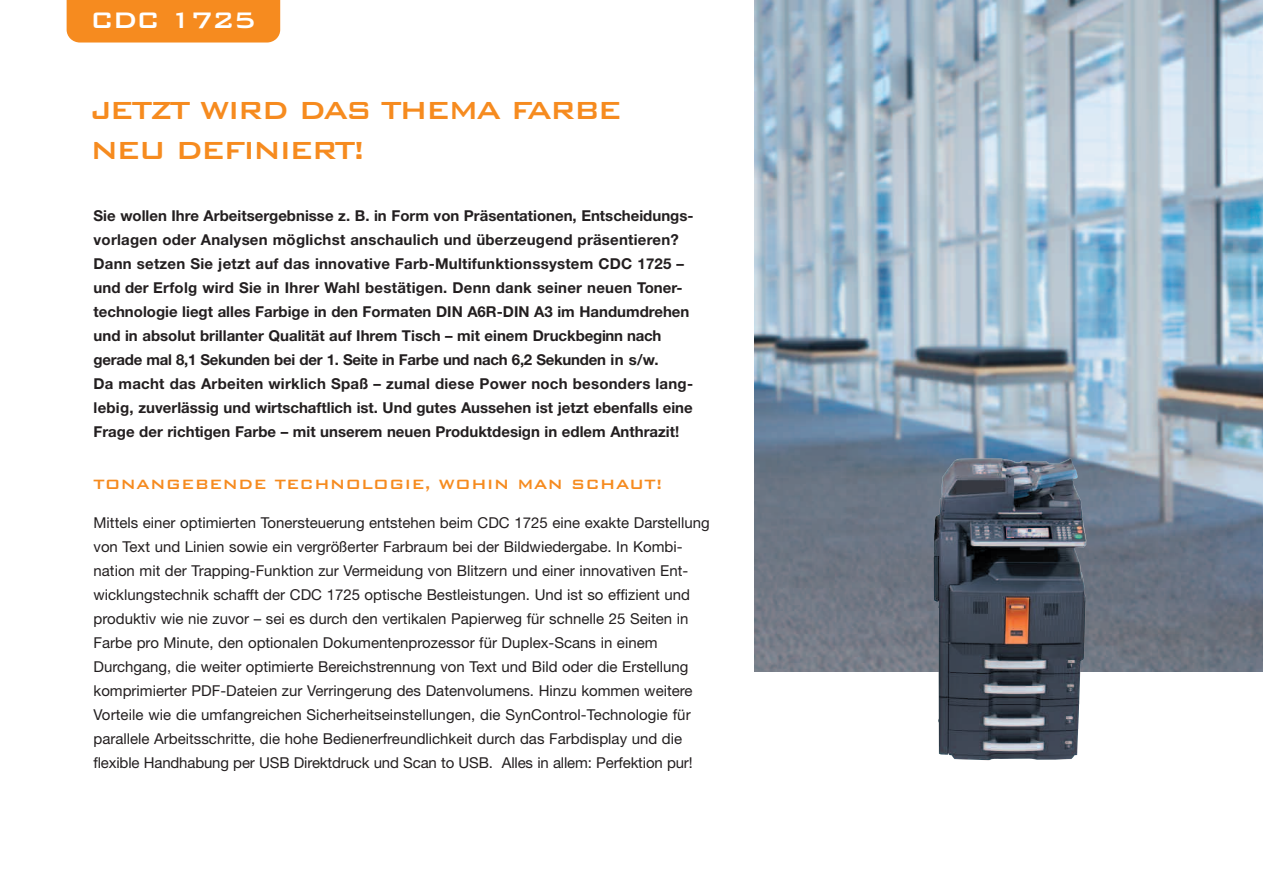
<style>
.page{position:relative;width:1263px;height:893px;background:#fff}
.page>*{position:absolute;margin:0;border:0;box-sizing:border-box;transform-origin:0 0}
.t1{font:500 33px/39.6px "Bank Gothic BT";letter-spacing:-.08em;color:#f68b1f}
.t2{font:500 30px "Bank Gothic BT";letter-spacing:-.06em;color:#fff}
.t3{font:500 18px "Bank Gothic BT";color:#f68b1f}
.t4{font:15px/24px "Helvetica Neue LT";color:#231f20}
.t5{font:700 15px/24px "Helvetica Neue LT";color:#231f20}
</style>
<div class="page">
<img style="left:755px;top:0;width:508px;height:672px">
<div style="left:67px;top:0;width:213px;height:43px;background:#f68b1f"></div>
<img style="left:933px;top:458px;width:153px;height:302px">
<h2 class="t2" style="left:90px;top:0;width:167px">CDC 1725</h2>
<h1 class="t1" style="left:90px;top:88px;width:534px">JETZT WIRD DAS THEMA FARBE<br>NEU DEFINIERT!</h1>
<p class="t5" style="left:94px;top:205px;width:601px">Sie wollen Ihre Arbeitsergebnisse z. B. in Form von Präsentationen, Entscheidungs&shy;vorlagen oder Analysen möglichst anschaulich und überzeugend präsentieren?<br>Dann setzen Sie jetzt auf das innovative Farb-Multifunktionssystem CDC 1725 – und der Erfolg wird Sie in Ihrer Wahl bestätigen. Denn dank seiner neuen Toner&shy;technologie liegt alles Farbige in den Formaten DIN A6R-DIN A3 im Handumdrehen und in absolut brillanter Qualität auf Ihrem Tisch – mit einem Druckbeginn nach gerade mal 8,1 Sekunden bei der 1. Seite in Farbe und nach 6,2 Sekunden in s/w.<br>Da macht das Arbeiten wirklich Spaß – zumal diese Power noch besonders lang&shy;lebig, zuverlässig und wirtschaftlich ist. Und gutes Aussehen ist jetzt ebenfalls eine Frage der richtigen Farbe – mit unserem neuen Produktdesign in edlem Anthrazit!</p>
<p class="t3" style="left:94px;top:472px;width:570px">TONANGEBENDE TECHNOLOGIE, WOHIN MAN SCHAUT!</p>
<p class="t4" style="left:94px;top:512px;width:618px">Mittels einer optimierten Tonersteuerung entstehen beim CDC 1725 eine exakte Darstellung von Text und Linien sowie ein vergrößerter Farbraum bei der Bildwiedergabe. In Kombi&shy;nation mit der Trapping-Funktion zur Vermeidung von Blitzern und einer innovativen Ent&shy;wicklungstechnik schafft der CDC 1725 optische Bestleistungen. Und ist so effizient und produktiv wie nie zuvor – sei es durch den vertikalen Papierweg für schnelle 25 Seiten in Farbe pro Minute, den optionalen Dokumentenprozessor für Duplex-Scans in einem Durchgang, die weiter optimierte Bereichstrennung von Text und Bild oder die Erstellung komprimierter PDF-Dateien zur Verringerung des Datenvolumens. Hinzu kommen weitere Vorteile wie die umfangreichen Sicherheitseinstellungen, die SynControl-Technologie für parallele Arbeitsschritte, die hohe Bedienerfreundlichkeit durch das Farbdisplay und die flexible Handhabung per USB Direktdruck und Scan to USB. Alles in allem: Perfektion pur!</p>
</div>
